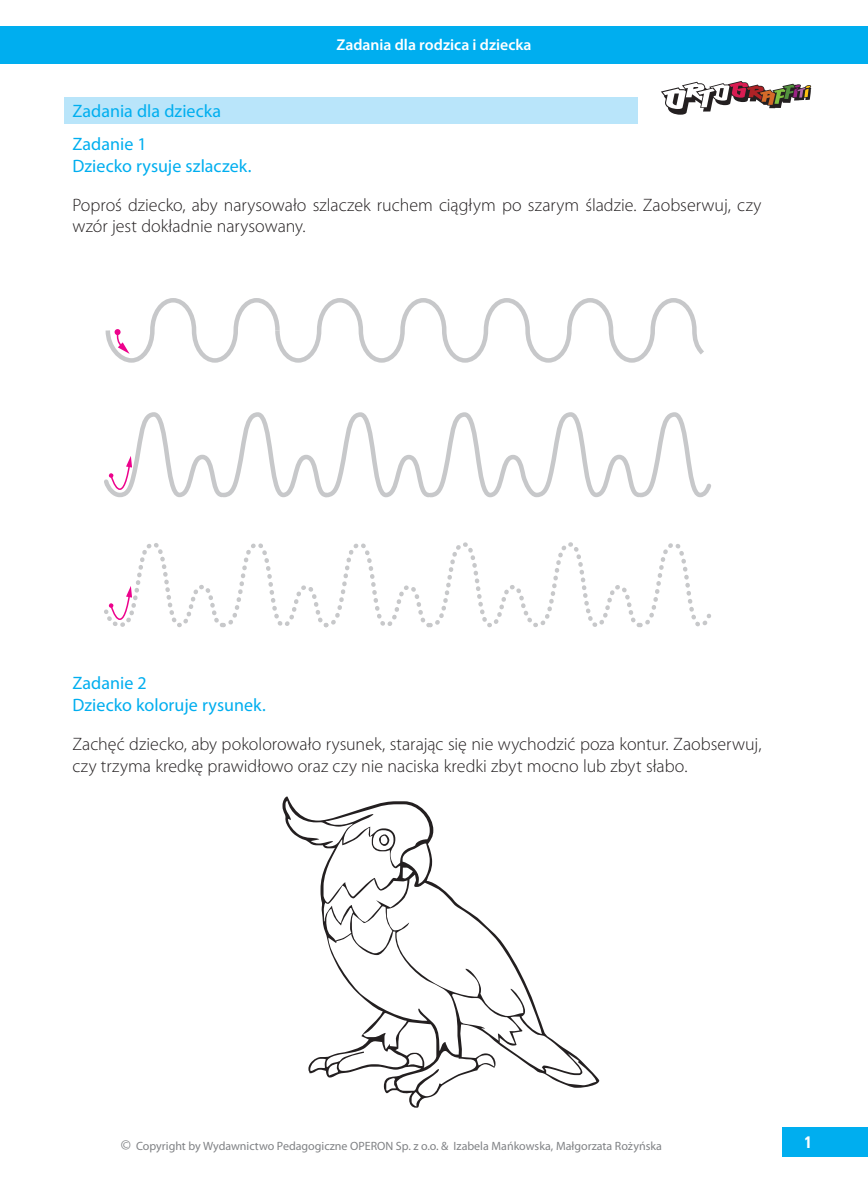
<style>
.page{position:relative;width:868px;height:1191px;background:#fff}
.page>*{position:absolute;margin:0;border:0;box-sizing:border-box;transform-origin:0 0}
.t1{font:300 18px/21.6px "Myriad Pro";color:#231f20}
.t2{font:18px/33.3px "Myriad Pro";color:#00aeef}
.t3{font:700 16.5px "Zurich Cn EU";color:#fff}
.t4{font:600 15.75px "Myriad Pro";color:#fff}
.t5{font:12px "Myriad Pro";color:#808285}
.s1{font-size:15px}
</style>
<div class="page">
<div style="left:0;top:27px;width:867px;height:37px;background:#00aeef"></div>
<div style="left:782px;top:1127px;width:85px;height:30px;background:#00aeef"></div>
<svg style="left:661px;top:81px;width:150px;height:34px"></svg>
<svg style="left:282px;top:796px;width:317px;height:311px"></svg>
<div style="left:64px;top:97px;width:573px;height:26px;background:#b9e5fa"></div>
<svg style="left:105px;top:298px;width:599px;height:65px"></svg>
<svg style="left:104px;top:412px;width:607px;height:86px"></svg>
<svg style="left:104px;top:542px;width:607px;height:86px"></svg>
<p class="t2" style="left:72px;top:94px;width:150px">Zadania dla dziecka<br>Zadanie 1</p>
<p class="t2" style="left:72px;top:149px;width:181px">Dziecko rysuje szlaczek.</p>
<p class="t4" style="left:336px;top:35px;width:197px">Zadania dla rodzica i dziecka</p>
<p class="t1" style="left:72px;top:194px;width:690px">Poproś dziecko, aby narysowało szlaczek ruchem ciągłym po szarym śladzie. Zaobserwuj, czy wzór jest dokładnie narysowany.</p>
<p class="t2" style="left:72px;top:672px;width:195px;line-height:21.6px">Zadanie 2<br>Dziecko koloruje rysunek.</p>
<p class="t1" style="left:72px;top:733px;width:690px">Zachęć dziecko, aby pokolorowało rysunek, starając się nie wychodzić poza kontur. Zaobserwuj, czy trzyma kredkę prawidłowo oraz czy nie naciska kredki zbyt mocno lub zbyt słabo.</p>
<p class="t5" style="left:121px;top:1138px;width:542px"><span class="s1">©</span> Copyright by Wydawnictwo Pedagogiczne OPERON Sp. z o.o. &amp; Izabela Mańkowska, Małgorzata Rożyńska</p>
<p class="t3" style="left:804px;top:1132px;width:10px">1</p>
</div>
